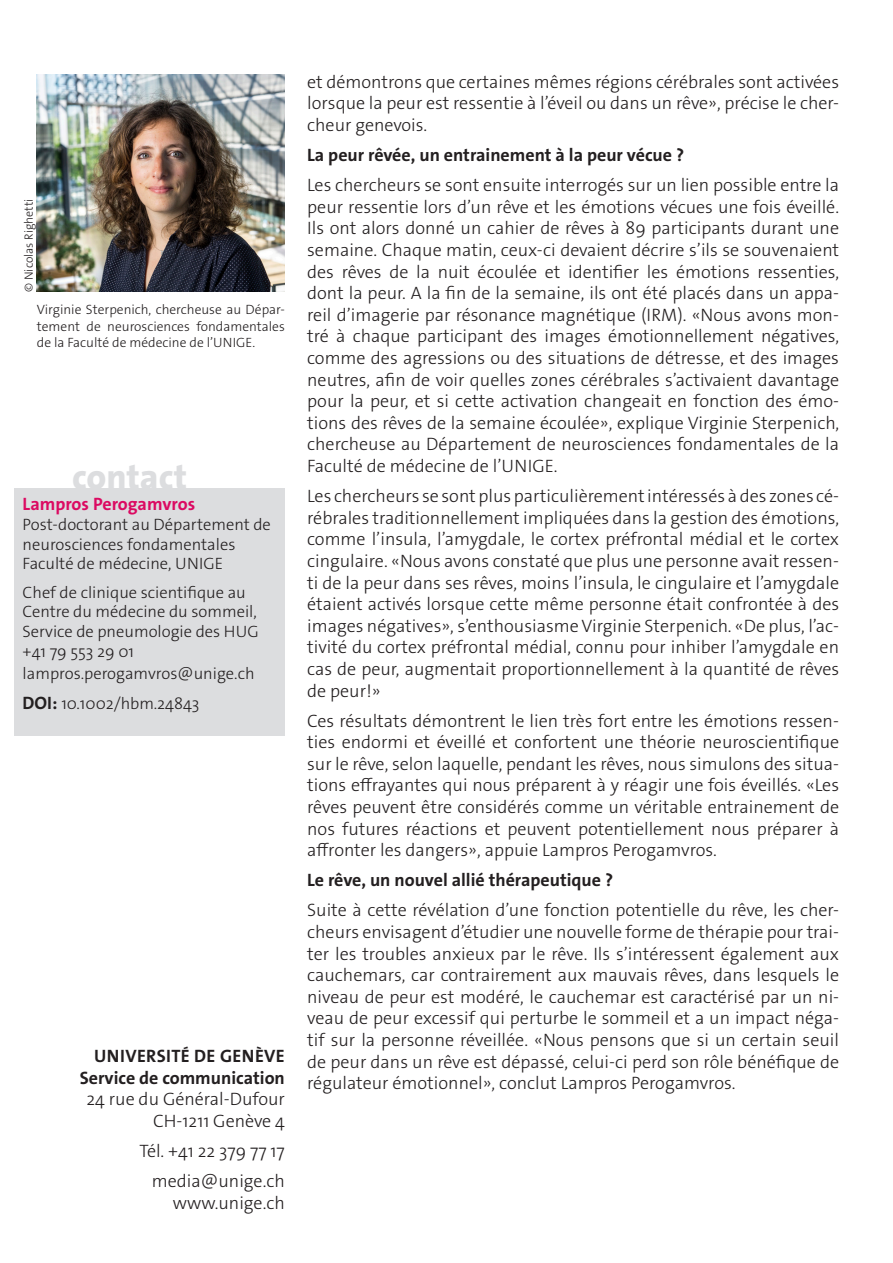
<style>
.page{position:relative;width:893px;height:1263px;background:#fff}
.page>*{position:absolute;margin:0;border:0;box-sizing:border-box;transform-origin:0 0}
._4__texte_courant{font:800 35.7px "The Sans Os F";color:#dcdddf}
._4__texte_courant-2{font:300 18px/21.6px "The Sans Os F";color:#231f20;text-align:justify}
.texte_courant{font:300 18px/21.6px "The Sans Os F";color:#231f20;text-align:right}
._4__texte_courant-3{font:700 18px "The Sans Os F";color:#231f20}
.texte_courant-2{font:700 18px "The Sans Os F";letter-spacing:.02em;color:#231f20}
._4__texte_courant-4{font:700 18px "The Sans Os F";color:#db0a62}
._4__texte_courant-5{font:300 16.5px/19.8px "The Sans Os F";color:#231f20}
._4__texte_courant-6{font:300 13.5px/16.2px "The Sans Os F";color:#231f20;text-align:justify}
.t1{font:300 12px "The Sans Os F";color:#231f20}
.s1{font-weight:700;font-size:18px}
.s2{font-weight:700}
</style>
<div class="page">
<div style="left:14px;top:488px;width:271px;height:248px;background:#dcdddf"></div>
<img style="left:37px;top:74px;width:248px;height:218px">
<p class="t1" style="left:21px;top:292px;width:94px;rotate:-90deg">© Nicolas Righetti</p>
<p class="_4__texte_courant-6" style="left:37px;top:302px;width:250px">Virginie Sterpenich, chercheuse au Dépar&shy;tement de neurosciences fondamentales de la Faculté de médecine de l’UNIGE.</p>
<p class="_4__texte_courant" style="left:72px;top:454px;width:116px">contact</p>
<p class="_4__texte_courant-4" style="left:23px;top:492px;width:174px">Lampros Perogamvros</p>
<p class="_4__texte_courant-5" style="left:23px;top:514px;width:250px">Post-doctorant au Département de neurosciences fondamentales<br>Faculté de médecine, UNIGE</p>
<p class="_4__texte_courant-5" style="left:23px;top:582px;width:238px">Chef de clinique scientifique au<br>Centre du médecine du sommeil,<br>Service de pneumologie des HUG +41 79 553 29 01</p>
<p class="_4__texte_courant-5" style="left:23px;top:663px;width:233px">lampros.perogamvros@unige.ch</p>
<p class="_4__texte_courant-5" style="left:23px;top:693px;width:178px"><span class="s1">DOI:</span> 10.1002/hbm.24843</p>
<p class="texte_courant-2" style="left:94px;top:1044px;width:192px">UNIVERSITÉ DE GENÈVE</p>
<p class="texte_courant" style="left:80px;top:1067px;width:207px"><span class="s2">Service de communication<br></span>24 rue du Général-Dufour<br>CH-1211 Genève 4</p>
<p class="texte_courant" style="left:139px;top:1140px;width:147px">Tél. +41 22 379 77 17</p>
<p class="texte_courant" style="left:152px;top:1170px;width:135px">media@unige.ch www.unige.ch</p>
<p class="_4__texte_courant-2" style="left:307px;top:71px;width:533px">et démontrons que certaines mêmes régions cérébrales sont activées lorsque la peur est ressentie à l’éveil ou dans un rêve», précise le cher&shy;cheur genevois.</p>
<p class="_4__texte_courant-3" style="left:307px;top:143px;width:378px">La peur rêvée, un entrainement à la peur vécue ?</p>
<p class="_4__texte_courant-2" style="left:307px;top:174px;width:533px">Les chercheurs se sont ensuite interrogés sur un lien possible entre la peur ressentie lors d’un rêve et les émotions vécues une fois éveillé.<br>Ils ont alors donné un cahier de rêves à 89 participants durant une semaine. Chaque matin, ceux-ci devaient décrire s’ils se souvenaient des rêves de la nuit écoulée et identifier les émotions ressenties, dont la peur. A la fin de la semaine, ils ont été placés dans un appa&shy;reil d’imagerie par résonance magnétique (IRM). «Nous avons mon&shy;tré à chaque participant des images émotionnellement négatives, comme des agressions ou des situations de détresse, et des images neutres, afin de voir quelles zones cérébrales s’activaient davantage pour la peur, et si cette activation changeait en fonction des émo&shy;tions des rêves de la semaine écoulée», explique Virginie Sterpenich, chercheuse au Département de neurosciences fondamentales de la Faculté de médecine de l’UNIGE.</p>
<p class="_4__texte_courant-2" style="left:307px;top:485px;width:533px">Les chercheurs se sont plus particulièrement intéressés à des zones cé&shy;rébrales traditionnellement impliquées dans la gestion des émotions, comme l’insula, l’amygdale, le cortex préfrontal médial et le cortex cingulaire. «Nous avons constaté que plus une personne avait ressen&shy;ti de la peur dans ses rêves, moins l’insula, le cingulaire et l’amygdale étaient activés lorsque cette même personne était confrontée à des images négatives», s’enthousiasme Virginie Sterpenich. «De plus, l’ac&shy;tivité du cortex préfrontal médial, connu pour inhiber l’amygdale en cas de peur, augmentait proportionnellement à la quantité de rêves de peur!»</p>
<p class="_4__texte_courant-2" style="left:307px;top:710px;width:533px">Ces résultats démontrent le lien très fort entre les émotions ressen&shy;ties endormi et éveillé et confortent une théorie neuroscientifique sur le rêve, selon laquelle, pendant les rêves, nous simulons des situa&shy;tions effrayantes qui nous préparent à y réagir une fois éveillés. «Les rêves peuvent être considérés comme un véritable entrainement de nos futures réactions et peuvent potentiellement nous préparer à affronter les dangers», appuie Lampros Perogamvros.</p>
<p class="_4__texte_courant-3" style="left:307px;top:869px;width:307px">Le rêve, un nouvel allié thérapeutique ?</p>
<p class="_4__texte_courant-2" style="left:307px;top:900px;width:533px">Suite à cette révélation d’une fonction potentielle du rêve, les cher&shy;cheurs envisagent d’étudier une nouvelle forme de thérapie pour trai&shy;ter les troubles anxieux par le rêve. Ils s’intéressent également aux cauchemars, car contrairement aux mauvais rêves, dans lesquels le niveau de peur est modéré, le cauchemar est caractérisé par un ni&shy;veau de peur excessif qui perturbe le sommeil et a un impact néga&shy;tif sur la personne réveillée. «Nous pensons que si un certain seuil de peur dans un rêve est dépassé, celui-ci perd son rôle bénéfique de régulateur émotionnel», conclut Lampros Perogamvros.</p>
</div>
